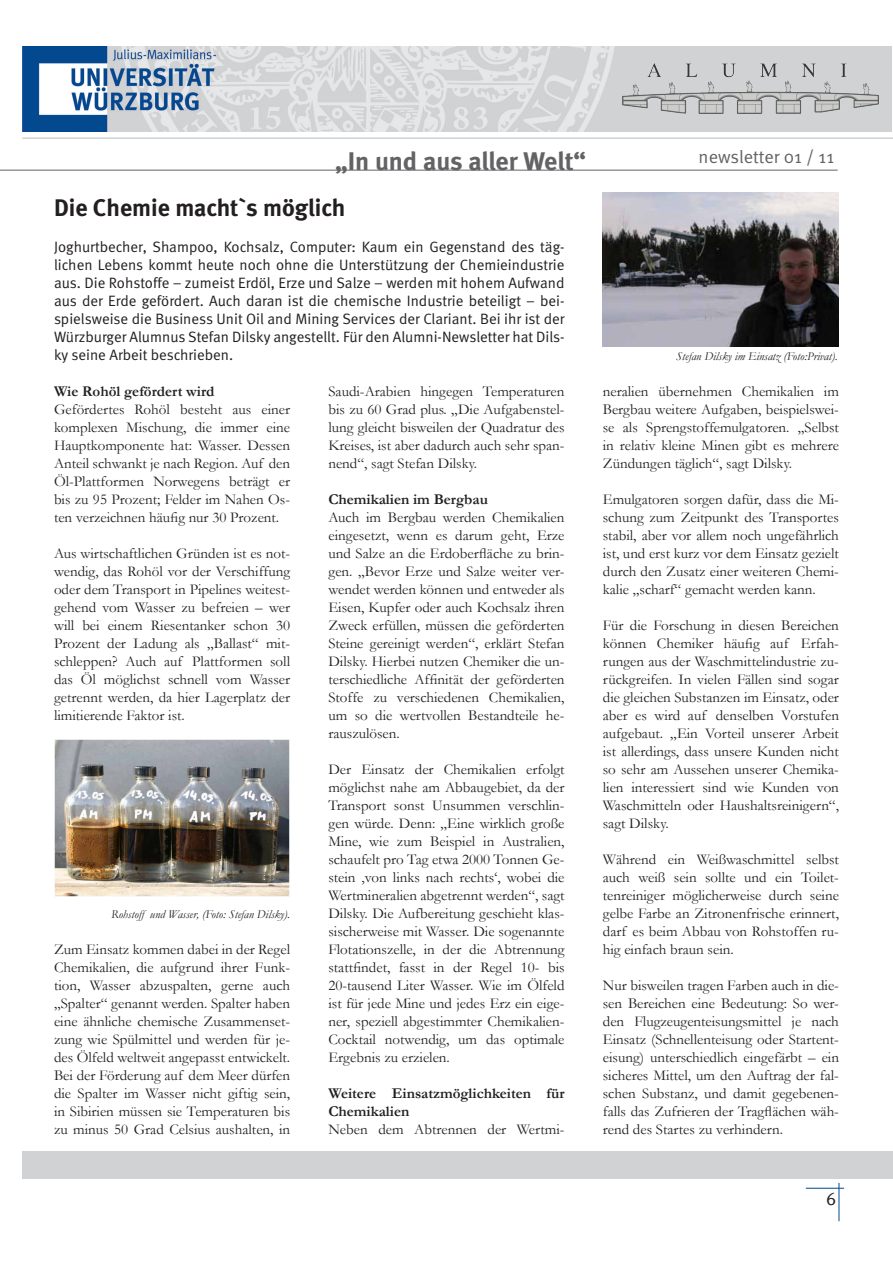
<style>
.page{position:relative;width:893px;height:1263px;background:#fff}
.page>*{position:absolute;margin:0;border:0;box-sizing:border-box;transform-origin:0 0}
.t1{font:700 25.5px "Meta";letter-spacing:-.005em;color:#636366}
.Überschrift_groß{font:700 24px "Meta";color:#231f20}
.t2{font:18px "Meta Normal";color:#636366}
.t3{font:18px "Meta Normal";color:#231f20}
.Grundtext{font:15px/18px "Garamond";color:#231f20;text-align:justify}
.Grundtext-2{font:15px/18px "Meta Normal";color:#231f20;text-align:justify}
.Grundtext-3{font:700 15px/18px "Garamond";color:#231f20}
.t4{font:italic 12px "Garamond";color:#231f20}
</style>
<div class="page">
<div style="left:22px;top:1151px;width:871px;height:28px;background:#d1d2d4"></div>
<hr style="left:22px;top:137px;width:871px;height:2px;background:#d1d2d4">
<hr style="left:806px;top:1188px;width:38px;height:1px;background:#014990">
<hr style="left:839px;top:1183px;width:1px;height:38px;background:#014990">
<hr style="left:0;top:170px;width:838px;height:1px;background:#636366">
<img style="left:23px;top:46px;width:869px;height:85px">
<img style="left:623px;top:61px;width:255px;height:52px">
<img style="left:54px;top:739px;width:236px;height:157px">
<img style="left:603px;top:192px;width:236px;height:154px">
<h1 class="t1" style="left:335px;top:145px;width:253px">„In und aus aller Welt“</h1>
<p class="Überschrift_groß" style="left:54px;top:192px;width:293px">Die Chemie macht`s möglich</p>
<p class="Grundtext-2" style="left:54px;top:238px;width:512px">Joghurtbecher, Shampoo, Kochsalz, Computer: Kaum ein Gegenstand des täg&shy;lichen Lebens kommt heute noch ohne die Unterstützung der Chemieindustrie aus. Die Rohstoffe – zumeist Erdöl, Erze und Salze – werden mit hohem Aufwand aus der Erde gefördert. Auch daran ist die chemische Industrie beteiligt – bei&shy;spielsweise die Business Unit Oil and Mining Services der Clariant. Bei ihr ist der Würzburger Alumnus Stefan Dilsky angestellt. Für den Alumni-Newsletter hat Dils&shy;ky seine Arbeit beschrieben.</p>
<p class="Grundtext" style="left:328px;top:382px;width:238px">Saudi-Arabien hingegen Temperaturen bis zu 60 Grad plus. „Die Aufgabenstel&shy;lung gleicht bisweilen der Quadratur des Kreises, ist aber dadurch auch sehr span&shy;nend“, sagt Stefan Dilsky.</p>
<p class="Grundtext-3" style="left:328px;top:490px;width:161px">Chemikalien im Bergbau</p>
<p class="Grundtext" style="left:328px;top:508px;width:238px">Auch im Bergbau werden Chemikalien eingesetzt, wenn es darum geht, Erze und Salze an die Erdoberfläche zu brin&shy;gen. „Bevor Erze und Salze weiter ver&shy;wendet werden können und entweder als Eisen, Kupfer oder auch Kochsalz ihren Zweck erfüllen, müssen die geförderten Steine gereinigt werden“, erklärt Stefan Dilsky. Hierbei nutzen Chemiker die un&shy;terschiedliche Affinität der geförderten Stoffe zu verschiedenen Chemikalien, um so die wertvollen Bestandteile he&shy;rauszulösen.</p>
<p class="Grundtext" style="left:328px;top:760px;width:238px">Der Einsatz der Chemikalien erfolgt möglichst nahe am Abbaugebiet, da der Transport sonst Unsummen verschlin&shy;gen würde. Denn: „Eine wirklich große Mine, wie zum Beispiel in Australien, schaufelt pro Tag etwa 2000 Tonnen Ge&shy;stein ‚von links nach rechts‘, wobei die Wertmineralien abgetrennt werden“, sagt Dilsky. Die Aufbereitung geschieht klas&shy;sischerweise mit Wasser. Die sogenannte Flotationszelle, in der die Abtrennung stattfindet, fasst in der Regel 10- bis 20-tausend Liter Wasser. Wie im Ölfeld ist für jede Mine und jedes Erz ein eige&shy;ner, speziell abgestimmter Chemikalien-Cocktail notwendig, um das optimale Ergebnis zu erzielen.</p>
<p class="Grundtext-3" style="left:328px;top:1084px;width:238px">Weitere Einsatzmöglichkeiten für<br>Chemikalien</p>
<p class="Grundtext" style="left:328px;top:1120px;width:238px">Neben dem Abtrennen der Wertmi-</p>
<p class="Grundtext-3" style="left:54px;top:382px;width:162px">Wie Rohöl gefördert wird</p>
<p class="Grundtext" style="left:54px;top:400px;width:238px">Gefördertes Rohöl besteht aus einer komplexen Mischung, die immer eine Hauptkomponente hat: Wasser. Dessen Anteil schwankt je nach Region. Auf den Öl-Plattformen Norwegens beträgt er bis zu 95 Prozent; Felder im Nahen Os&shy;ten verzeichnen häufig nur 30 Prozent.</p>
<p class="Grundtext" style="left:54px;top:544px;width:238px">Aus wirtschaftlichen Gründen ist es not&shy;wendig, das Rohöl vor der Verschiffung oder dem Transport in Pipelines weitest&shy;gehend vom Wasser zu befreien – wer will bei einem Riesentanker schon 30<br>Prozent der Ladung als „Ballast“ mit&shy;schleppen? Auch auf Plattformen soll das Öl möglichst schnell vom Wasser getrennt werden, da hier Lagerplatz der limitierende Faktor ist.</p>
<p class="t4" style="left:111px;top:906px;width:180px">Rohstoff und Wasser, (Foto: Stefan Dilsky).</p>
<p class="Grundtext" style="left:54px;top:940px;width:238px">Zum Einsatz kommen dabei in der Regel Chemikalien, die aufgrund ihrer Funk&shy;tion, Wasser abzuspalten, gerne auch „Spalter“ genannt werden. Spalter haben eine ähnliche chemische Zusammenset&shy;zung wie Spülmittel und werden für je&shy;des Ölfeld weltweit angepasst entwickelt.<br>Bei der Förderung auf dem Meer dürfen die Spalter im Wasser nicht giftig sein, in Sibirien müssen sie Temperaturen bis zu minus 50 Grad Celsius aushalten, in</p>
<p class="t2" style="left:699px;top:146px;width:137px">newsletter 01 / 11</p>
<p class="t4" style="left:676px;top:348px;width:163px">Stefan Dilsky im Einsatz (Foto:Privat).</p>
<p class="Grundtext" style="left:603px;top:382px;width:238px">neralien übernehmen Chemikalien im Bergbau weitere Aufgaben, beispielswei&shy;se als Sprengstoffemulgatoren. „Selbst in relativ kleine Minen gibt es mehrere Zündungen täglich“, sagt Dilsky.</p>
<p class="Grundtext" style="left:603px;top:490px;width:238px">Emulgatoren sorgen dafür, dass die Mi&shy;schung zum Zeitpunkt des Transportes stabil, aber vor allem noch ungefährlich ist, und erst kurz vor dem Einsatz gezielt durch den Zusatz einer weiteren Chemi&shy;kalie „scharf“ gemacht werden kann.</p>
<p class="Grundtext" style="left:603px;top:616px;width:238px">Für die Forschung in diesen Bereichen können Chemiker häufig auf Erfah&shy;rungen aus der Waschmittelindustrie zu&shy;rückgreifen. In vielen Fällen sind sogar die gleichen Substanzen im Einsatz, oder aber es wird auf denselben Vorstufen aufgebaut. „Ein Vorteil unserer Arbeit ist allerdings, dass unsere Kunden nicht so sehr am Aussehen unserer Chemika&shy;lien interessiert sind wie Kunden von Waschmitteln oder Haushaltsreinigern“, sagt Dilsky.</p>
<p class="Grundtext" style="left:603px;top:850px;width:238px">Während ein Weißwaschmittel selbst auch weiß sein sollte und ein Toilet&shy;tenreiniger möglicherweise durch seine gelbe Farbe an Zitronenfrische erinnert, darf es beim Abbau von Rohstoffen ru&shy;hig einfach braun sein.</p>
<p class="Grundtext" style="left:603px;top:976px;width:238px">Nur bisweilen tragen Farben auch in die&shy;sen Bereichen eine Bedeutung: So wer&shy;den Flugzeugenteisungsmittel je nach Einsatz (Schnellenteisung oder Startent&shy;eisung) unterschiedlich eingefärbt – ein sicheres Mittel, um den Auftrag der fal&shy;schen Substanz, und damit gegebenen&shy;falls das Zufrieren der Tragflächen wäh&shy;rend des Startes zu verhindern.</p>
<p class="t3" style="left:826px;top:1189px;width:12px">6</p>
</div>
